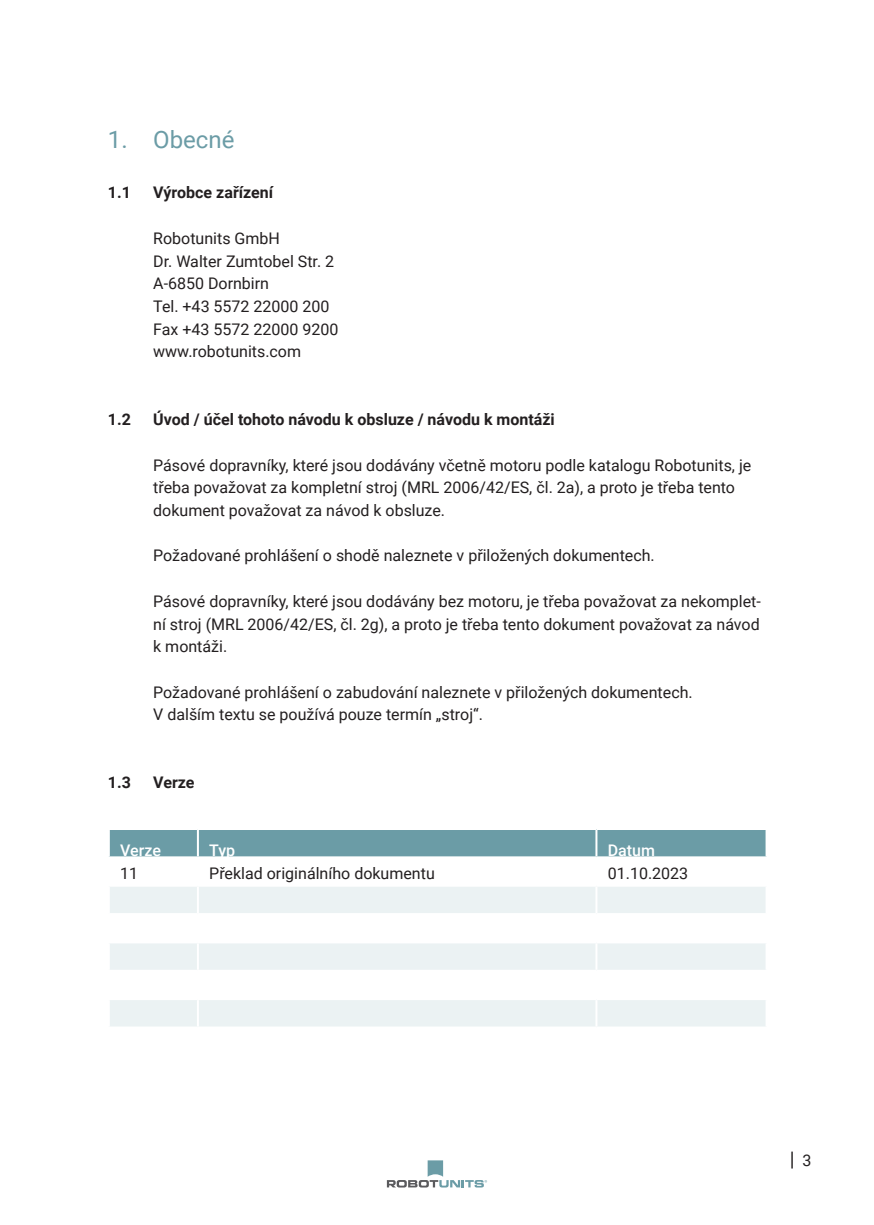
<style>
.page{position:relative;width:874px;height:1225px;background:#fff}
.page>*{position:absolute;margin:0;border:0;box-sizing:border-box;transform-origin:0 0}
.Headline{font:24px "Roboto";color:#6b9ca6}
.t1{font:20px "Roboto";color:#231f20}
.Fliestext{font:16px/22.6px "Roboto";color:#231f20}
.Subheadline{font:700 16px "Roboto";color:#231f20}
.Fliestext-2{font:500 16px "Roboto";color:#fff}
.s1{font-size:16px}
</style>
<div class="page">
<svg style="left:386px;top:1160px;width:101px;height:27px"></svg>
<div style="left:110px;top:830px;width:655px;height:26px;background:#6b9ca6"></div>
<svg style="left:110px;top:887px;width:655px;height:139px;fill:#ebf2f3"></svg>
<hr style="left:197px;top:830px;width:2px;height:26px;background:#fff">
<hr style="left:595px;top:830px;width:2px;height:26px;background:#fff">
<hr style="left:197px;top:886px;width:2px;height:27px;background:#fff">
<hr style="left:595px;top:886px;width:2px;height:27px;background:#fff">
<hr style="left:198px;top:913px;width:398px;height:2px;background:#fff">
<hr style="left:596px;top:913px;width:171px;height:2px;background:#fff">
<hr style="left:595px;top:915px;width:2px;height:26px;background:#fff">
<hr style="left:197px;top:971px;width:2px;height:27px;background:#fff">
<hr style="left:595px;top:971px;width:2px;height:27px;background:#fff">
<hr style="left:108px;top:913px;width:90px;height:2px;background:#fff">
<hr style="left:197px;top:915px;width:2px;height:26px;background:#fff">
<hr style="left:108px;top:941px;width:90px;height:2px;background:#fff">
<hr style="left:108px;top:969px;width:90px;height:2px;background:#fff">
<hr style="left:198px;top:941px;width:398px;height:2px;background:#fff">
<hr style="left:197px;top:943px;width:2px;height:26px;background:#fff">
<hr style="left:198px;top:969px;width:398px;height:2px;background:#fff">
<hr style="left:596px;top:941px;width:171px;height:2px;background:#fff">
<hr style="left:595px;top:943px;width:2px;height:26px;background:#fff">
<hr style="left:596px;top:969px;width:171px;height:2px;background:#fff">
<hr style="left:108px;top:998px;width:90px;height:2px;background:#fff">
<hr style="left:198px;top:998px;width:398px;height:2px;background:#fff">
<hr style="left:197px;top:1000px;width:2px;height:26px;background:#fff">
<hr style="left:596px;top:998px;width:171px;height:2px;background:#fff">
<hr style="left:595px;top:1000px;width:2px;height:26px;background:#fff">
<p class="Headline" style="left:108px;top:123px;width:128px">1. Obecné</p>
<p class="Subheadline" style="left:108px;top:182px;width:25px">1.1</p>
<p class="Subheadline" style="left:153px;top:182px;width:121px">Výrobce zařízení</p>
<p class="Fliestext" style="left:153px;top:226px;width:187px">Robotunits GmbH<br>Dr. Walter Zumtobel Str. 2<br>A-6850 Dornbirn<br>Tel. +43 5572 22000 200<br>Fax +43 5572 22000 9200 www.robotunits.com</p>
<p class="Subheadline" style="left:108px;top:408px;width:25px">1.2</p>
<p class="Subheadline" style="left:153px;top:408px;width:403px">Úvod / účel tohoto návodu k obsluze / návodu k montáži</p>
<p class="Fliestext" style="left:153px;top:453px;width:599px">Pásové dopravníky, které jsou dodávány včetně motoru podle katalogu Robotunits, je třeba považovat za kompletní stroj (MRL 2006/42/ES, čl. 2a), a proto je třeba tento dokument považovat za návod k obsluze.</p>
<p class="Fliestext" style="left:153px;top:544px;width:503px">Požadované prohlášení o shodě naleznete v přiložených dokumentech.</p>
<p class="Fliestext" style="left:153px;top:589px;width:608px;text-align:justify">Pásové dopravníky, které jsou dodávány bez motoru, je třeba považovat za nekomplet&shy;ní stroj (MRL 2006/42/ES, čl. 2g), a proto je třeba tento dokument považovat za návod k montáži.</p>
<p class="Fliestext" style="left:153px;top:680px;width:540px">Požadované prohlášení o zabudování naleznete v přiložených dokumentech.</p>
<p class="Fliestext" style="left:153px;top:702px;width:331px">V dalším textu se používá pouze termín „stroj“.</p>
<p class="Subheadline" style="left:108px;top:771px;width:25px">1.3</p>
<p class="Subheadline" style="left:153px;top:771px;width:43px">Verze</p>
<p class="Fliestext-2" style="left:120px;top:839px;width:42px">Verze</p>
<p class="Fliestext-2" style="left:209px;top:839px;width:27px">Typ</p>
<p class="Fliestext-2" style="left:607px;top:839px;width:49px">Datum</p>
<p class="Fliestext" style="left:120px;top:861px;width:19px">11</p>
<p class="Fliestext" style="left:209px;top:861px;width:227px">Překlad originálního dokumentu</p>
<p class="Fliestext" style="left:607px;top:861px;width:82px">01.10.2023</p>
<p class="t1" style="left:789px;top:1145px;width:23px">| <span class="s1">3</span></p>
</div>
